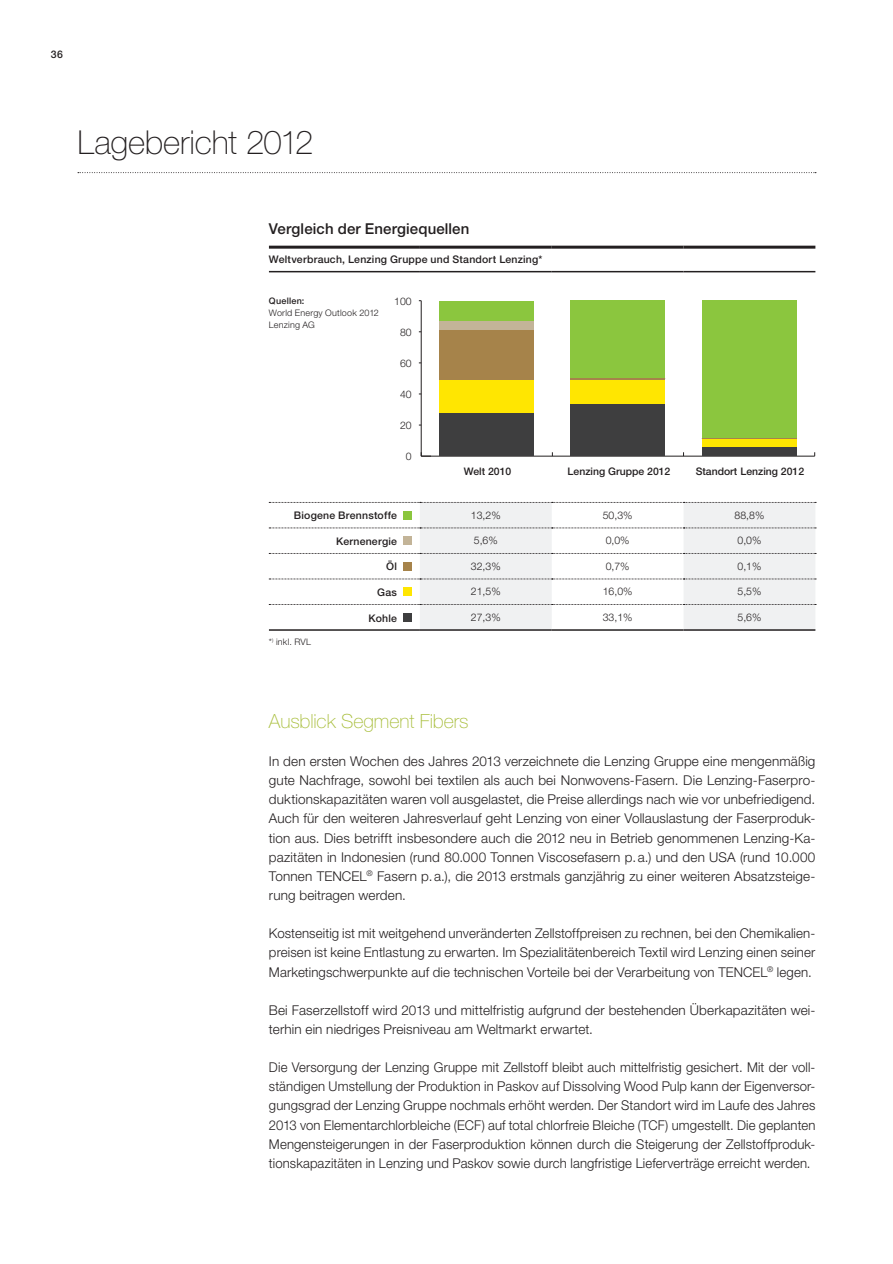
<style>
.page{position:relative;width:893px;height:1264px;background:#fff}
.page>*{position:absolute;margin:0;border:0;box-sizing:border-box;transform-origin:0 0}
.t1{font:100 33px "Helvetica Neue LT Std";letter-spacing:-.01em;color:#231f20}
.t2{font:100 19.5px "Helvetica Neue LT Std";letter-spacing:-.005em;color:#a7bd39}
.t3{font:500 15px "Helvetica Neue LT Std";letter-spacing:.01em;color:#231f20}
.t4{font:300 13.5px/19.2px "Helvetica Neue LT Std";letter-spacing:.01em;color:#231f20;text-align:justify}
.t5{font:500 10.5px "Helvetica Neue LT Std";letter-spacing:.02em;color:#231f20}
.t6{font:300 10.5px "Helvetica Neue LT Std";color:#231f20}
.t7{font:500 10.5px "Helvetica Neue LT Std";color:#231f20}
.t8{font:300 9px/12px "Helvetica Neue LT Std";letter-spacing:.025em;color:#231f20}
.t9{font:500 9px "Helvetica Neue LT Std";letter-spacing:.025em;color:#231f20}
</style>
<div class="page">
<svg style="left:78px;top:172px;width:738px;height:1px"></svg>
<svg style="left:420px;top:503px;width:395px;height:126px;fill:#f0f1f2"></svg>
<hr style="left:269px;top:246px;width:151px;height:3px;background:#231f20">
<hr style="left:420px;top:246px;width:132px;height:3px;background:#231f20">
<hr style="left:552px;top:246px;width:131px;height:3px;background:#231f20">
<hr style="left:683px;top:246px;width:132px;height:3px;background:#231f20">
<hr style="left:269px;top:271px;width:151px;height:1px;background:#231f20">
<hr style="left:420px;top:271px;width:132px;height:1px;background:#231f20">
<hr style="left:552px;top:271px;width:131px;height:1px;background:#231f20">
<hr style="left:683px;top:271px;width:132px;height:1px;background:#231f20">
<svg style="left:269px;top:502px;width:547px;height:1px"></svg>
<svg style="left:269px;top:528px;width:547px;height:1px"></svg>
<svg style="left:269px;top:553px;width:547px;height:1px"></svg>
<svg style="left:269px;top:579px;width:547px;height:1px"></svg>
<svg style="left:269px;top:604px;width:547px;height:1px"></svg>
<hr style="left:269px;top:629px;width:151px;height:2px;background:#231f20">
<hr style="left:420px;top:629px;width:132px;height:2px;background:#231f20">
<hr style="left:552px;top:629px;width:131px;height:2px;background:#231f20">
<hr style="left:683px;top:629px;width:132px;height:2px;background:#231f20">
<hr style="left:421px;top:456px;width:394px;height:1px;background:#231f20">
<hr style="left:421px;top:301px;width:1px;height:155px;background:#231f20">
<svg style="left:421px;top:452px;width:10px;height:5px"></svg>
<div style="left:440px;top:301px;width:94px;height:20px;background:#8bc63e"></div>
<div style="left:571px;top:300px;width:94px;height:79px;background:#8bc63e"></div>
<div style="left:702px;top:301px;width:94px;height:138px;background:#8bc63e"></div>
<div style="left:440px;top:321px;width:94px;height:9px;background:#c3b498"></div>
<div style="left:440px;top:330px;width:94px;height:50px;background:#a6834a"></div>
<hr style="left:571px;top:379px;width:94px;height:1px;background:#a6834a">
<div style="left:440px;top:380px;width:94px;height:34px;background:#ffe601"></div>
<div style="left:571px;top:380px;width:94px;height:25px;background:#ffe601"></div>
<div style="left:702px;top:439px;width:94px;height:8px;background:#ffe601"></div>
<div style="left:440px;top:414px;width:94px;height:42px;background:#3e3e3f"></div>
<div style="left:571px;top:405px;width:94px;height:51px;background:#3e3e3f"></div>
<div style="left:702px;top:447px;width:94px;height:9px;background:#3e3e3f"></div>
<div style="left:403px;top:511px;width:8px;height:8px;background:#8bc63e"></div>
<div style="left:403px;top:536px;width:8px;height:9px;background:#c3b498"></div>
<div style="left:403px;top:562px;width:8px;height:8px;background:#a6834a"></div>
<div style="left:403px;top:587px;width:8px;height:9px;background:#ffe601"></div>
<div style="left:403px;top:613px;width:8px;height:8px;background:#3e3e3f"></div>
<p class="t5" style="left:51px;top:48px;width:13px">36</p>
<h1 class="t1" style="left:78px;top:123px;width:238px">Lagebericht 2012</h1>
<p class="t3" style="left:269px;top:220px;width:202px">Vergleich der Energiequellen</p>
<p class="t5" style="left:269px;top:253px;width:275px">Weltverbrauch, Lenzing Gruppe und Standort Lenzing*</p>
<p class="t9" style="left:269px;top:295px;width:37px">Quellen:</p>
<p class="t8" style="left:269px;top:306px;width:111px">World Energy Outlook 2012<br>Lenzing AG</p>
<p class="t6" style="left:394px;top:295px;width:19px">100</p>
<p class="t6" style="left:400px;top:326px;width:13px">80</p>
<p class="t6" style="left:400px;top:357px;width:13px">60</p>
<p class="t6" style="left:400px;top:388px;width:13px">40</p>
<p class="t6" style="left:400px;top:419px;width:13px">20</p>
<p class="t6" style="left:406px;top:450px;width:7px">0</p>
<p class="t7" style="left:464px;top:465px;width:49px">Welt 2010</p>
<p class="t7" style="left:568px;top:465px;width:104px">Lenzing Gruppe 2012</p>
<p class="t7" style="left:696px;top:465px;width:110px">Standort Lenzing 2012</p>
<p class="t5" style="left:294px;top:509px;width:105px">Biogene Brennstoffe</p>
<p class="t6" style="left:471px;top:509px;width:31px">13,2%</p>
<p class="t6" style="left:603px;top:509px;width:31px">50,3%</p>
<p class="t6" style="left:734px;top:509px;width:31px">88,8%</p>
<p class="t5" style="left:336px;top:535px;width:62px">Kernenergie</p>
<p class="t6" style="left:474px;top:534px;width:25px">5,6%</p>
<p class="t6" style="left:606px;top:534px;width:25px">0,0%</p>
<p class="t6" style="left:737px;top:534px;width:25px">0,0%</p>
<p class="t5" style="left:386px;top:560px;width:12px">Öl</p>
<p class="t6" style="left:471px;top:560px;width:31px">32,3%</p>
<p class="t6" style="left:606px;top:560px;width:25px">0,7%</p>
<p class="t6" style="left:737px;top:560px;width:25px">0,1%</p>
<p class="t5" style="left:377px;top:586px;width:21px">Gas</p>
<p class="t6" style="left:471px;top:585px;width:31px">21,5%</p>
<p class="t6" style="left:603px;top:585px;width:31px">16,0%</p>
<p class="t6" style="left:737px;top:585px;width:25px">5,5%</p>
<p class="t5" style="left:369px;top:611px;width:30px">Kohle</p>
<p class="t6" style="left:471px;top:611px;width:31px">27,3%</p>
<p class="t6" style="left:603px;top:611px;width:31px">33,1%</p>
<p class="t6" style="left:737px;top:611px;width:25px">5,6%</p>
<p class="t8" style="left:269px;top:635px;width:44px">*<sup>)</sup> inkl. RVL</p>
<h2 class="t2" style="left:269px;top:709px;width:201px">Ausblick Segment Fibers</h2>
<p class="t4" style="left:269px;top:751px;width:548px">In den ersten Wochen des Jahres 2013 verzeichnete die Lenzing Gruppe eine mengenmäßig gute Nachfrage, sowohl bei textilen als auch bei Nonwovens-Fasern. Die Lenzing-Faserpro&shy;duktionskapazitäten waren voll ausgelastet, die Preise allerdings nach wie vor unbefriedigend.<br>Auch für den weiteren Jahresverlauf geht Lenzing von einer Vollauslastung der Faserproduk&shy;tion aus. Dies betrifft insbesondere auch die 2012 neu in Betrieb genommenen Lenzing-Ka&shy;pazitäten in Indonesien (rund 80.000 Tonnen Viscosefasern p.a.) und den USA (rund 10.000<br>Tonnen TENCEL<sup>®</sup> Fasern p.a.), die 2013 erstmals ganzjährig zu einer weiteren Absatzsteige&shy;rung beitragen werden.</p>
<p class="t4" style="left:269px;top:923px;width:548px">Kostenseitig ist mit weitgehend unveränderten Zellstoffpreisen zu rechnen, bei den Chemikalien&shy;preisen ist keine Entlastung zu erwarten. Im Spezialitätenbereich Textil wird Lenzing einen seiner Marketingschwerpunkte auf die technischen Vorteile bei der Verarbeitung von TENCEL<sup>®</sup> legen.</p>
<p class="t4" style="left:269px;top:1000px;width:548px">Bei Faserzellstoff wird 2013 und mittelfristig aufgrund der bestehenden Überkapazitäten wei&shy;terhin ein niedriges Preisniveau am Weltmarkt erwartet.</p>
<p class="t4" style="left:269px;top:1057px;width:548px">Die Versorgung der Lenzing Gruppe mit Zellstoff bleibt auch mittelfristig gesichert. Mit der voll&shy;ständigen Umstellung der Produktion in Paskov auf Dissolving Wood Pulp kann der Eigenversor&shy;gungsgrad der Lenzing Gruppe nochmals erhöht werden. Der Standort wird im Laufe des Jahres 2013 von Elementarchlorbleiche (ECF) auf total chlorfreie Bleiche (TCF) umgestellt. Die geplanten Mengensteigerungen in der Faserproduktion können durch die Steigerung der Zellstoffproduk&shy;tionskapazitäten in Lenzing und Paskov sowie durch langfristige Lieferverträge erreicht werden.</p>
</div>
